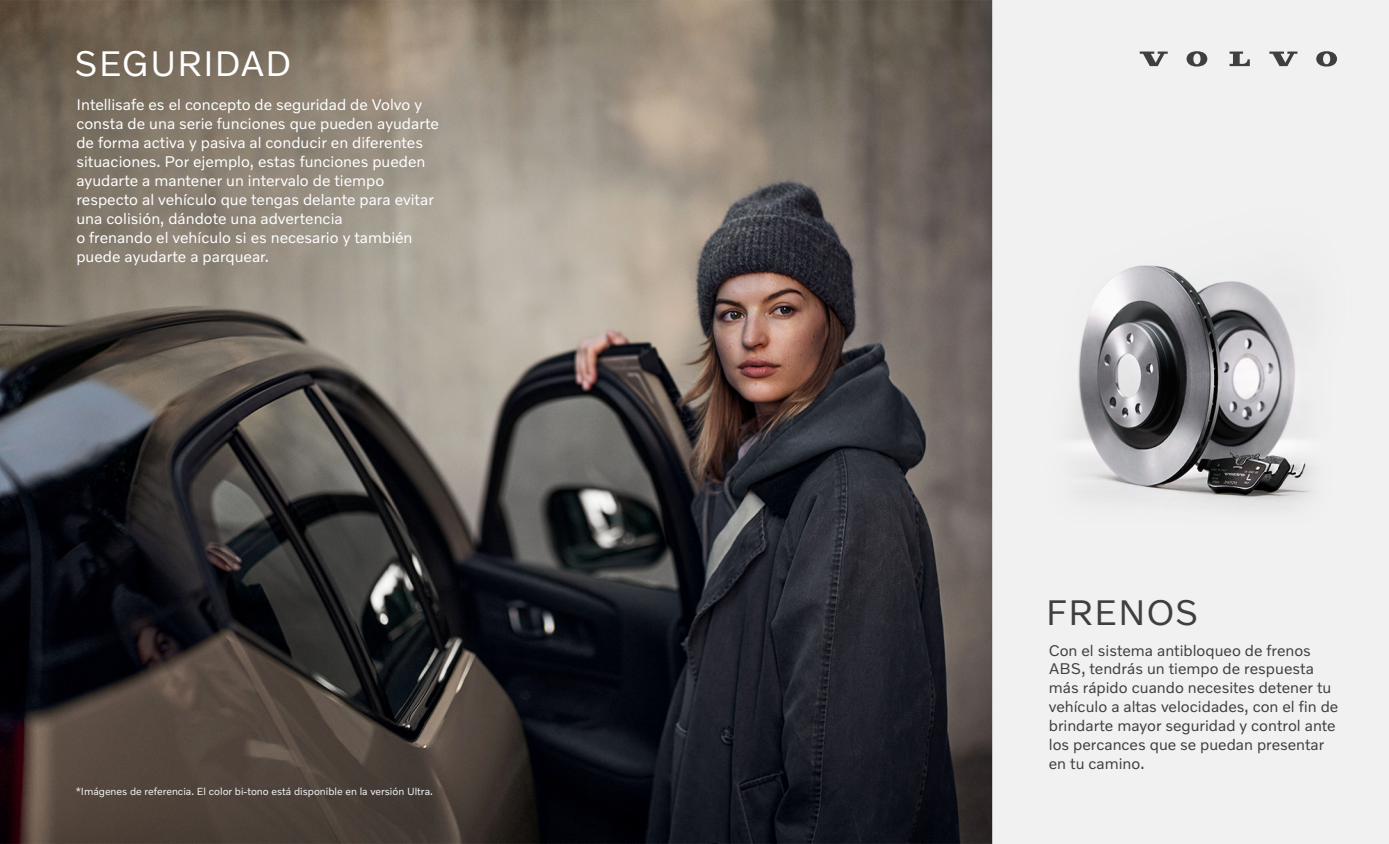
<style>
.page{position:relative;width:1389px;height:844px;background:#fff}
.page>*{position:absolute;margin:0;border:0;box-sizing:border-box;transform-origin:0 0}
.t1{font:36.23px "Volvo Novum";letter-spacing:.02em;color:#fff}
.t2{font:36.23px "Volvo Novum";color:#3f3f3f}
.t3{font:15.75px/18.9px "Volvo Novum";color:#fff}
.t4{font:15.75px/18.9px "Volvo Novum";color:#3f3f3f}
.t5{font:10.5px "Volvo Novum";color:#f5f5f5}
</style>
<div class="page">
<img style="left:0;top:0;width:1389px;height:843px">
<svg style="left:1140px;top:51px;width:28px;height:15px"></svg>
<svg style="left:1230px;top:51px;width:20px;height:15px"></svg>
<svg style="left:1187px;top:51px;width:20px;height:16px"></svg>
<svg style="left:1269px;top:51px;width:28px;height:15px"></svg>
<svg style="left:1316px;top:51px;width:21px;height:16px"></svg>
<h1 class="t1" style="left:74px;top:41px;width:219px">SEGURIDAD</h1>
<p class="t3" style="left:76px;top:95px;width:364px">Intellisafe es el concepto de seguridad de Volvo y consta de una serie funciones que pueden ayudarte de forma activa y pasiva al conducir en diferentes situaciones. Por ejemplo, estas funciones pueden ayudarte a mantener un intervalo de tiempo respecto al vehículo que tengas delante para evitar una colisión, dándote una advertencia<br>o frenando el vehículo si es necesario y también puede ayudarte a parquear.</p>
<p class="t5" style="left:76px;top:784px;width:359px">*Imágenes de referencia. El color bi-tono está disponible en la versión Ultra.</p>
<h1 class="t2" style="left:1046px;top:589px;width:154px">FRENOS</h1>
<p class="t4" style="left:1049px;top:640px;width:291px">Con el sistema antibloqueo de frenos ABS, tendrás un tiempo de respuesta más rápido cuando necesites detener tu vehículo a altas velocidades, con el fin de brindarte mayor seguridad y control ante los percances que se puedan presentar en tu camino.</p>
</div>
